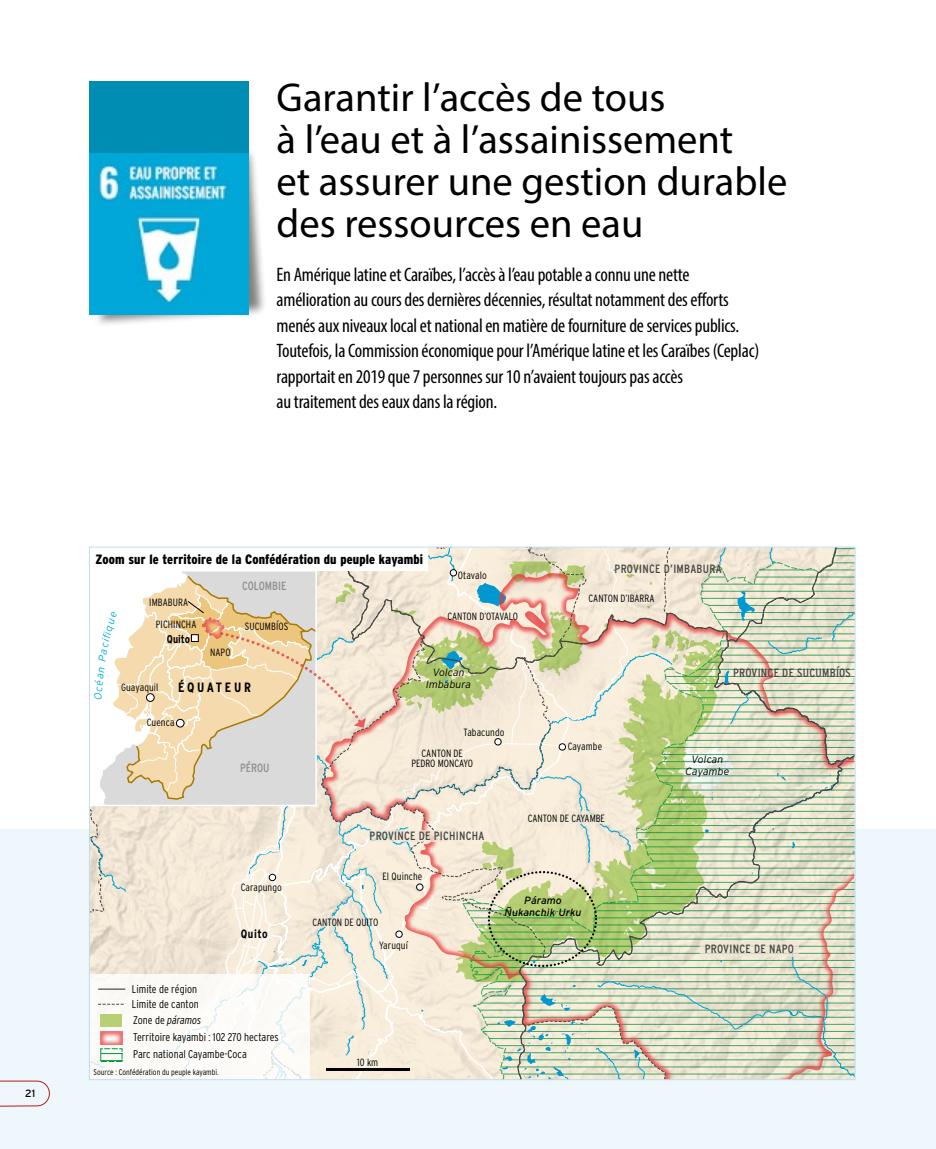
<style>
.page{position:relative;width:936px;height:1149px;background:#fff}
.page>*{position:absolute;margin:0;border:0;box-sizing:border-box;transform-origin:0 0}
.t1{font:40.5px/42px "Myriad Pro";color:#000}
.t2{font:condensed 19.5px/25.5px "Myriad Pro";letter-spacing:-.01em;color:#000}
.t3{font:900 condensed 13.5px "Interstate";letter-spacing:.01em;color:#000}
.t4{font:700 condensed 13.5px "Interstate";letter-spacing:.2em;color:#000}
.t5{font:condensed 12px "Interstate";letter-spacing:.025em;color:#474746}
.t6{font:condensed 12px "Interstate";color:#909090}
.t7{font:700 condensed 12px "Interstate";letter-spacing:.05em;color:#000}
.t8{font:300 condensed 11.25px/17.2px "Interstate";color:#000}
.t9{font:700 condensed 11.25px "Interstate";color:#000}
.t10{font:300 condensed 10.5px/22.4px "Interstate";letter-spacing:.01em;color:#000}
.t11{font:italic 300 10.5px/12px "Interstate";letter-spacing:.01em;color:#000;text-align:center}
.t12{font:italic 10.5px/12px "Interstate";letter-spacing:.01em;color:#000;text-align:center}
.t13{font:10.5px "Interstate";color:#000}
.t14{font:300 condensed 8.25px "Interstate";color:#000}
.s1{font-style:italic}
</style>
<div class="page">
<div style="left:0;top:829px;width:935px;height:319px;background:#eef7fc"></div>
<div style="left:92px;top:146px;width:175px;height:182px;background:#000;opacity:.5"></div>
<div style="left:89px;top:81px;width:160px;height:233px;background:#008db4"></div>
<img style="left:89px;top:153px;width:160px;height:161px">
<svg style="left:0;top:1080px;width:50px;height:26px"></svg>
<svg style="left:89px;top:547px;width:765px;height:532px;background:#e0ddc6"></svg>
<p class="t13" style="left:25px;top:1087px;width:12px">21</p>
<h1 class="t1" style="left:276px;top:76px;width:512px">Garantir l’accès de tous<br>à l’eau et à l’assainissement<br>et assurer une gestion durable des ressources en eau</h1>
<p class="t2" style="left:276px;top:261px;width:484px">En Amérique latine et Caraïbes, l’accès à l’eau potable a connu une nette amélioration au cours des dernières décennies, résultat notamment des efforts menés aux niveaux local et national en matière de fourniture de services publics.<br>Toutefois, la Commission économique pour l’Amérique latine et les Caraïbes (Ceplac) rapportait en 2019 que 7 personnes sur 10 n’avaient toujours pas accès<br>au traitement des eaux dans la région.</p>
<p class="t3" style="left:95px;top:551px;width:329px">Zoom sur le territoire de la Confédération du peuple kayambi</p>
<p class="t10" style="left:156px;top:591px;width:42px;text-indent:-7px">IMBABURA<br>PICHINCHA</p>
<p class="t9" style="left:167px;top:632px;width:25px">Quito</p>
<p class="t10" style="left:210px;top:641px;width:22px">NAPO</p>
<p class="t6" style="left:242px;top:578px;width:46px">COLOMBIE</p>
<p class="t10" style="left:245px;top:615px;width:45px">SUCUMBÍOS</p>
<p class="t10" style="left:458px;top:563px;width:30px">Otavalo</p>
<p class="t10" style="left:447px;top:605px;width:72px">CANTON D’OTAVALO</p>
<p class="t4" style="left:178px;top:679px;width:74px">ÉQUATEUR</p>
<p class="t10" style="left:121px;top:675px;width:39px">Guayaquil</p>
<p class="t10" style="left:147px;top:711px;width:29px">Cuenca</p>
<p class="t6" style="left:240px;top:760px;width:31px">PÉROU</p>
<p class="t11" style="left:426px;top:666px;width:47px">Volcan<br>Imbabura</p>
<p class="t10" style="left:463px;top:721px;width:42px">Tabacundo</p>
<p class="t10" style="left:411px;top:747px;width:63px;line-height:10.5px;text-align:center">CANTON DE<br>PEDRO MONCAYO</p>
<p class="t5" style="left:614px;top:561px;width:109px">PROVINCE D’IMBABURA</p>
<p class="t10" style="left:588px;top:587px;width:67px">CANTON D’IBARRA</p>
<p class="t10" style="left:567px;top:734px;width:36px">Cayambe</p>
<p class="t5" style="left:733px;top:665px;width:119px">PROVINCE DE SUCUMBÍOS</p>
<p class="t11" style="left:685px;top:753px;width:45px">Volcan<br>Cayambe</p>
<p class="t10" style="left:241px;top:876px;width:43px">Carapungo</p>
<p class="t5" style="left:369px;top:827px;width:116px">PROVINCE DE PICHINCHA</p>
<p class="t10" style="left:382px;top:864px;width:42px">El Quinche</p>
<p class="t10" style="left:528px;top:806px;width:79px">CANTON DE CAYAMBE</p>
<p class="t8" style="left:132px;top:979px;width:67px">Limite de région</p>
<p class="t8" style="left:132px;top:994px;width:68px">Limite de canton</p>
<p class="t7" style="left:241px;top:925px;width:29px">Quito</p>
<p class="t8" style="left:133px;top:1010px;width:147px">Zone de <span class="s1">páramos<br></span>Territoire kayambi : 102 270 hectares<br>Parc national Cayambe-Coca</p>
<p class="t14" style="left:94px;top:1066px;width:127px">Source : Confédération du peuple kayambi.</p>
<p class="t10" style="left:312px;top:910px;width:67px">CANTON DE QUITO</p>
<p class="t10" style="left:379px;top:933px;width:30px">Yaruquí</p>
<p class="t10" style="left:357px;top:1051px;width:22px">10 km</p>
<p class="t12" style="left:504px;top:893px;width:79px">Páramo<br>Ñukanchik Urku</p>
<p class="t5" style="left:704px;top:941px;width:91px">PROVINCE DE NAPO</p>
</div>
